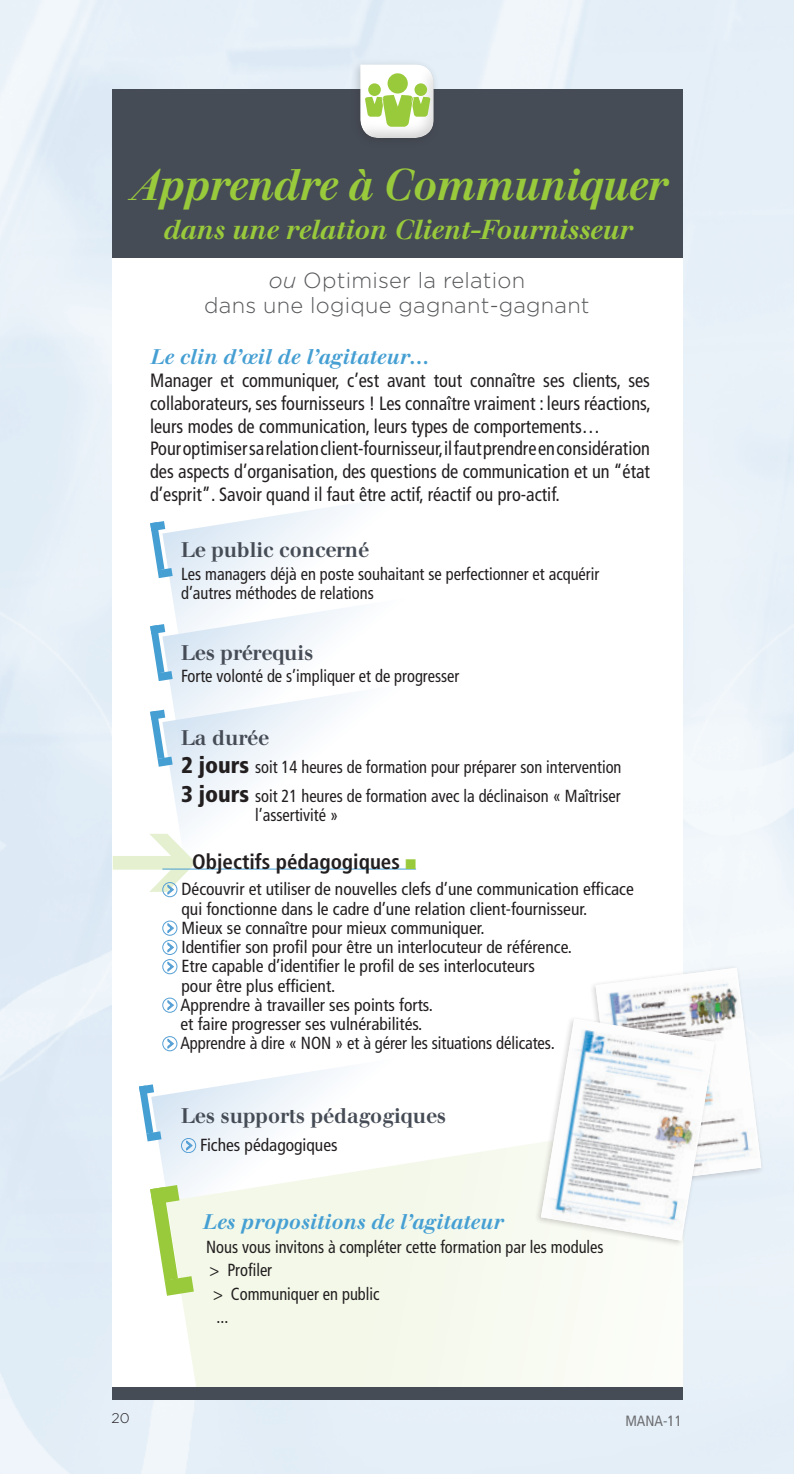
<style>
.page{position:relative;width:794px;height:1474px;background:#fff}
.page>*{position:absolute;margin:0;border:0;box-sizing:border-box;transform-origin:0 0}
.t1{font:italic 500 43.75px "Walbaum";letter-spacing:-.02em;color:#99ca3b;scale:.92 1}
.t2{font:italic 500 27.12px "Walbaum";letter-spacing:-.01em;color:#99ca3b;scale:.96 1}
.t3{font:300 21.88px/24.5px "Gotham";letter-spacing:.01em;color:#57585a;text-align:center}
.t4{font:500 21px "Walbaum";color:#464c56;scale:.95 1}
.t5{font:italic 500 21px "Walbaum";color:#459fd3;scale:.95 1}
.t6{font:700 condensed 21px "Frutiger";color:#231f20}
.t7{font:condensed 19.25px/22.8px "Frutiger";color:#231f20;scale:.95 1}
.t8{font:condensed 17.5px/19.2px "Frutiger";color:#231f20}
.t9{font:condensed 17.5px/19.2px "Frutiger";color:#231f20;scale:.94 1}
.t10{font:condensed 14.88px "Frutiger";color:#6c6d70}
.t11{font:300 14px "Gotham";color:#231f20}
.s1{font-style:italic}
.s2{font-weight:900;font-size:22.75px}
.s3{color:#99ca3b}
</style>
<div class="page">
<img style="left:0;top:0;width:794px;height:1473px">
<div style="left:112px;top:97px;width:570px;height:1294px;background:#fff"></div>
<div style="left:112px;top:89px;width:570px;height:169px;background:#464c56"></div>
<svg style="left:169px;top:504px;width:182px;height:84px"></svg>
<svg style="left:150px;top:521px;width:23px;height:57px"></svg>
<svg style="left:171px;top:588px;width:180px;height:85px;fill:#f3f7fb"></svg>
<svg style="left:150px;top:624px;width:23px;height:57px"></svg>
<svg style="left:162px;top:673px;width:189px;height:158px"></svg>
<svg style="left:150px;top:709px;width:23px;height:57px"></svg>
<svg style="left:158px;top:1048px;width:181px;height:136px"></svg>
<svg style="left:139px;top:1084px;width:22px;height:57px"></svg>
<div style="left:350px;top:58px;width:90px;height:90px;background:#231f20;opacity:.2"></div>
<div style="left:360px;top:63px;width:77px;height:77px;background:#231f20;opacity:.2"></div>
<svg style="left:360px;top:64px;width:74px;height:74px"></svg>
<hr style="left:162px;top:868px;width:254px;height:1px;background:#459fd3">
<svg style="left:113px;top:833px;width:83px;height:61px"></svg>
<div style="left:162px;top:882px;width:15px;height:15px;border:1px solid #56a0d5;border-radius:50%"></div>
<svg style="left:168px;top:923px;width:6px;height:10px"></svg>
<div style="left:162px;top:920px;width:15px;height:15px;border:1px solid #56a0d5;border-radius:50%"></div>
<svg style="left:168px;top:942px;width:6px;height:10px"></svg>
<div style="left:162px;top:940px;width:15px;height:14px;border:1px solid #56a0d5;border-radius:50%"></div>
<svg style="left:168px;top:961px;width:6px;height:10px"></svg>
<div style="left:162px;top:959px;width:15px;height:15px;border:1px solid #56a0d5;border-radius:50%"></div>
<svg style="left:168px;top:1000px;width:6px;height:10px"></svg>
<div style="left:162px;top:997px;width:15px;height:15px;border:1px solid #56a0d5;border-radius:50%"></div>
<svg style="left:168px;top:1038px;width:6px;height:10px"></svg>
<div style="left:162px;top:1036px;width:15px;height:15px;border:1px solid #56a0d5;border-radius:50%"></div>
<svg style="left:166px;top:1119px;width:518px;height:278px;fill:#f5f9ee"></svg>
<svg style="left:150px;top:1184px;width:44px;height:111px"></svg>
<div style="left:112px;top:1386px;width:570px;height:13px;background:#464c56"></div>
<div style="left:589px;top:964px;width:175px;height:227px;background:#231f20;opacity:.2"></div>
<div style="left:534px;top:1015px;width:183px;height:232px;background:#231f20;opacity:.2"></div>
<svg style="left:541px;top:967px;width:220px;height:273px"></svg>
<img style="left:541px;top:1018px;width:173px;height:222px">
<h1 class="t1" style="left:128px;top:160px;width:586px">Apprendre à Communiquer</h1>
<h2 class="t2" style="left:162px;top:213px;width:490px">dans une relation Client-Fournisseur</h2>
<p class="t3" style="left:204px;top:267px;width:387px"><span class="s1">ou</span> Optimiser la relation<br>dans une logique gagnant-gagnant</p>
<p class="t5" style="left:150px;top:345px;width:295px">Le clin d’œil de l’agitateur…</p>
<p class="t7" style="left:150px;top:369px;width:528px">Manager et communiquer, c’est avant tout connaître ses clients, ses collaborateurs, ses fournisseurs ! Les connaître vraiment : leurs réactions, leurs modes de communication, leurs types de comportements…<br>Pour optimiser sa relation client-fournisseur, il faut prendre en considération des aspects d’organisation, des questions de communication et un “état d’esprit”. Savoir quand il faut être actif, réactif ou pro-actif.</p>
<p class="t4" style="left:181px;top:537px;width:199px">Le public concerné</p>
<p class="t9" style="left:181px;top:564px;width:446px">Les managers déjà en poste souhaitant se perfectionner et acquérir d’autres méthodes de relations</p>
<p class="t4" style="left:181px;top:640px;width:141px">Les prérequis</p>
<p class="t9" style="left:181px;top:667px;width:297px">Forte volonté de s’impliquer et de progresser</p>
<p class="t4" style="left:181px;top:726px;width:94px">La durée</p>
<p class="t9" style="left:181px;top:753px;width:470px;line-height:28.2px"><span class="s2">2 jours</span> soit 14 heures de formation pour préparer son intervention<br><span class="s2">3 jours</span> soit 21 heures de formation avec la déclinaison « Maîtriser</p>
<p class="t9" style="left:255px;top:805px;width:90px">l’assertivité »</p>
<p class="t6" style="left:192px;top:848px;width:225px">Objectifs pédagogiques <span class="s3">■</span></p>
<p class="t8" style="left:180px;top:879px;width:455px">Découvrir et utiliser de nouvelles clefs d’une communication efficace qui fonctionne dans le cadre d’une relation client-fournisseur.<br>Mieux se connaître pour mieux communiquer.<br>Identifier son profil pour être un interlocuteur de référence.<br>Etre capable d’identifier le profil de ses interlocuteurs<br>pour être plus efficient.<br>Apprendre à travailler ses points forts.<br>et faire progresser ses vulnérabilités.<br>Apprendre à dire « NON » et à gérer les situations délicates.</p>
<p class="t4" style="left:181px;top:1103px;width:280px">Les supports pédagogiques</p>
<p class="t8" style="left:200px;top:1135px;width:139px">Fiches pédagogiques</p>
<p class="t11" style="left:112px;top:1409px;width:20px">20</p>
<p class="t5" style="left:203px;top:1209px;width:317px">Les propositions de l’agitateur</p>
<p class="t9" style="left:206px;top:1236px;width:424px">Nous vous invitons à compléter cette formation par les modules</p>
<p class="t9" style="left:210px;top:1260px;width:68px">&gt; Profiler</p>
<p class="t9" style="left:213px;top:1283px;width:179px">&gt; Communiquer en public</p>
<p class="t9" style="left:217px;top:1307px;width:14px">...</p>
<p class="t10" style="left:625px;top:1411px;width:58px">MANA-11</p>
</div>
